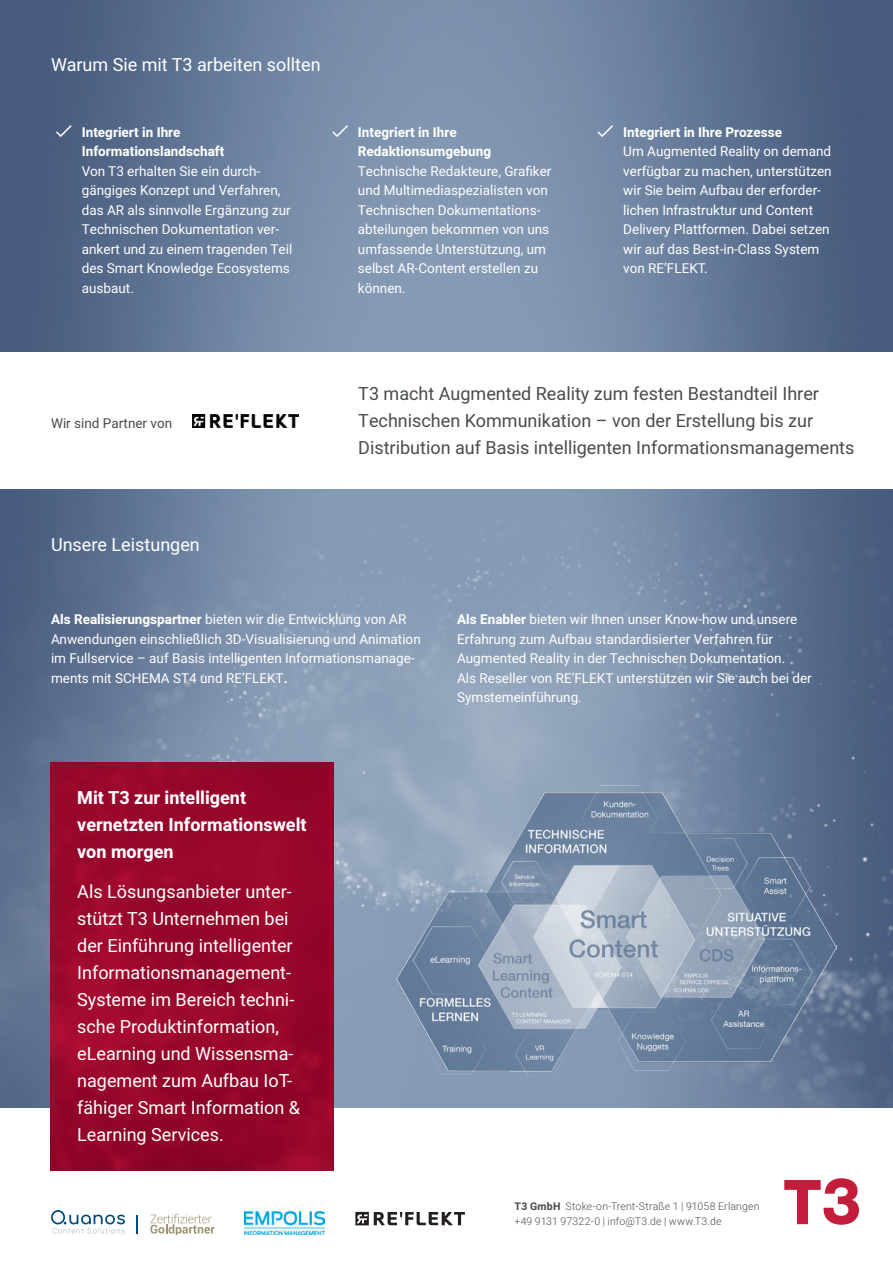
<style>
.page{position:relative;width:893px;height:1263px;background:#fff}
.page>*{position:absolute;margin:0;border:0;box-sizing:border-box;transform-origin:0 0}
.T3_S2_RoteBox_Fliess{font:18px/27px "Heebo";color:#fff}
.T3_S2_Text_neben_Log{font:18px/27px "Heebo";color:#484e47}
.T3_S2_RoteBox_Ende_v{font:700 18px/27px "Heebo";color:#fff}
.T3_S2_Subhead_weiß{font:18px "Heebo";color:#fff}
.T3_Fliess_weiß{font:13.5px/19.5px "Heebo";color:#fff}
.T3_Fliess_weiß-2{font:700 13.5px/19.5px "Heebo";color:#fff}
.T3_Fliess_ohne_Grund{font:13.5px "Heebo";color:#484e47}
.T3_Impressum{font:300 10.5px/15px "Heebo";letter-spacing:.015em;color:#484e47}
.s1{font-weight:700}
</style>
<div class="page">
<img style="left:0;top:0;width:893px;height:505px">
<img style="left:0;top:505px;width:893px;height:603px">
<svg style="left:784px;top:1178px;width:75px;height:47px"></svg>
<svg style="left:54px;top:124px;width:19px;height:14px"></svg>
<svg style="left:331px;top:124px;width:19px;height:14px"></svg>
<svg style="left:596px;top:124px;width:19px;height:14px"></svg>
<div style="left:0;top:352px;width:893px;height:137px;background:#fff"></div>
<img style="left:193px;top:414px;width:105px;height:14px">
<svg style="left:137px;top:1215px;width:1px;height:18px"></svg>
<svg style="left:51px;top:1210px;width:74px;height:23px"></svg>
<svg style="left:150px;top:1214px;width:65px;height:20px"></svg>
<img style="left:244px;top:1210px;width:81px;height:24px">
<svg style="left:355px;top:1212px;width:110px;height:13px"></svg>
<img style="left:396px;top:785px;width:441px;height:290px">
<img style="left:51px;top:762px;width:283px;height:409px">
<p class="T3_S2_Subhead_weiß" style="left:51px;top:52px;width:271px">Warum Sie mit T3 arbeiten sollten</p>
<p class="T3_Fliess_weiß-2" style="left:82px;top:122px;width:144px">Integriert in Ihre<br>Informationslandschaft</p>
<p class="T3_Fliess_weiß" style="left:82px;top:161px;width:212px">Von T3 erhalten Sie ein durch&shy;gängiges Konzept und Verfahren, das AR als sinnvolle Ergänzung zur<br>Technischen Dokumentation ver&shy;ankert und zu einem tragenden Teil des Smart Knowledge Ecosystems ausbaut.</p>
<p class="T3_Fliess_ohne_Grund" style="left:51px;top:414px;width:123px">Wir sind Partner von</p>
<p class="T3_S2_Subhead_weiß" style="left:51px;top:532px;width:150px">Unsere Leistungen</p>
<p class="T3_Fliess_weiß-2" style="left:358px;top:122px;width:135px">Integriert in Ihre<br>Redaktionsumgebung</p>
<p class="T3_Fliess_weiß" style="left:358px;top:161px;width:195px">Technische Redakteure, Grafiker und Multimediaspezialisten von<br>Technischen Dokumentations&shy;abteilungen bekommen von uns umfassende Unterstützung, um selbst AR-Content erstellen zu können.</p>
<p class="T3_Fliess_weiß-2" style="left:623px;top:122px;width:160px">Integriert in Ihre Prozesse</p>
<p class="T3_Fliess_weiß" style="left:623px;top:141px;width:210px">Um Augmented Reality on demand verfügbar zu machen, unterstützen wir Sie beim Aufbau der erforder&shy;lichen Infrastruktur und Content</p>
<p class="T3_Fliess_weiß" style="left:623px;top:219px;width:208px">Delivery Plattformen. Dabei setzen wir auf das Best-in-Class System von RE’FLEKT.</p>
<p class="T3_S2_Text_neben_Log" style="left:358px;top:380px;width:498px">T3 macht Augmented Reality zum festen Bestandteil Ihrer<br>Technischen Kommunikation – von der Erstellung bis zur<br>Distribution auf Basis intelligenten Informationsmanagements</p>
<p class="T3_Fliess_weiß" style="left:51px;top:609px;width:371px"><span class="s1">Als Realisierungspartner</span> bieten wir die Entwicklung von AR Anwendungen einschließlich 3D-Visualisierung und Animation im Fullservice – auf Basis intelligenten Informationsmanage&shy;ments mit SCHEMA ST4 und RE’FLEKT<span class="s1">.</span></p>
<p class="T3_Fliess_weiß" style="left:457px;top:609px;width:342px"><span class="s1">Als Enabler</span> bieten wir Ihnen unser Know-how und unsere<br>Erfahrung zum Aufbau standardisierter Verfahren für<br>Augmented Reality in der Technischen Dokumentation.</p>
<p class="T3_Fliess_weiß" style="left:457px;top:668px;width:356px">Als Reseller von RE’FLEKT unterstützen wir Sie auch bei der<br>Symstemeinführung.</p>
<p class="T3_S2_RoteBox_Ende_v" style="left:77px;top:784px;width:231px">Mit T3 zur intelligent vernetzten Informationswelt von morgen</p>
<p class="T3_S2_RoteBox_Fliess" style="left:77px;top:878px;width:224px">Als Lösungsanbieter unter&shy;stützt T3 Unternehmen bei der Einführung intelligenter<br>Informationsmanagement-<br>Systeme im Bereich techni&shy;sche Produktinformation, eLearning und Wissensma&shy;nagement zum Aufbau IoT&shy;fähiger Smart Information &amp;<br>Learning Services.</p>
<p class="T3_Impressum" style="left:514px;top:1198px;width:247px"><span class="s1">T3 GmbH</span> Stoke-on-Trent-Straße 1 | 91058 Erlangen +49 9131 97322-0 | info@T3.de | www.T3.de</p>
</div>
